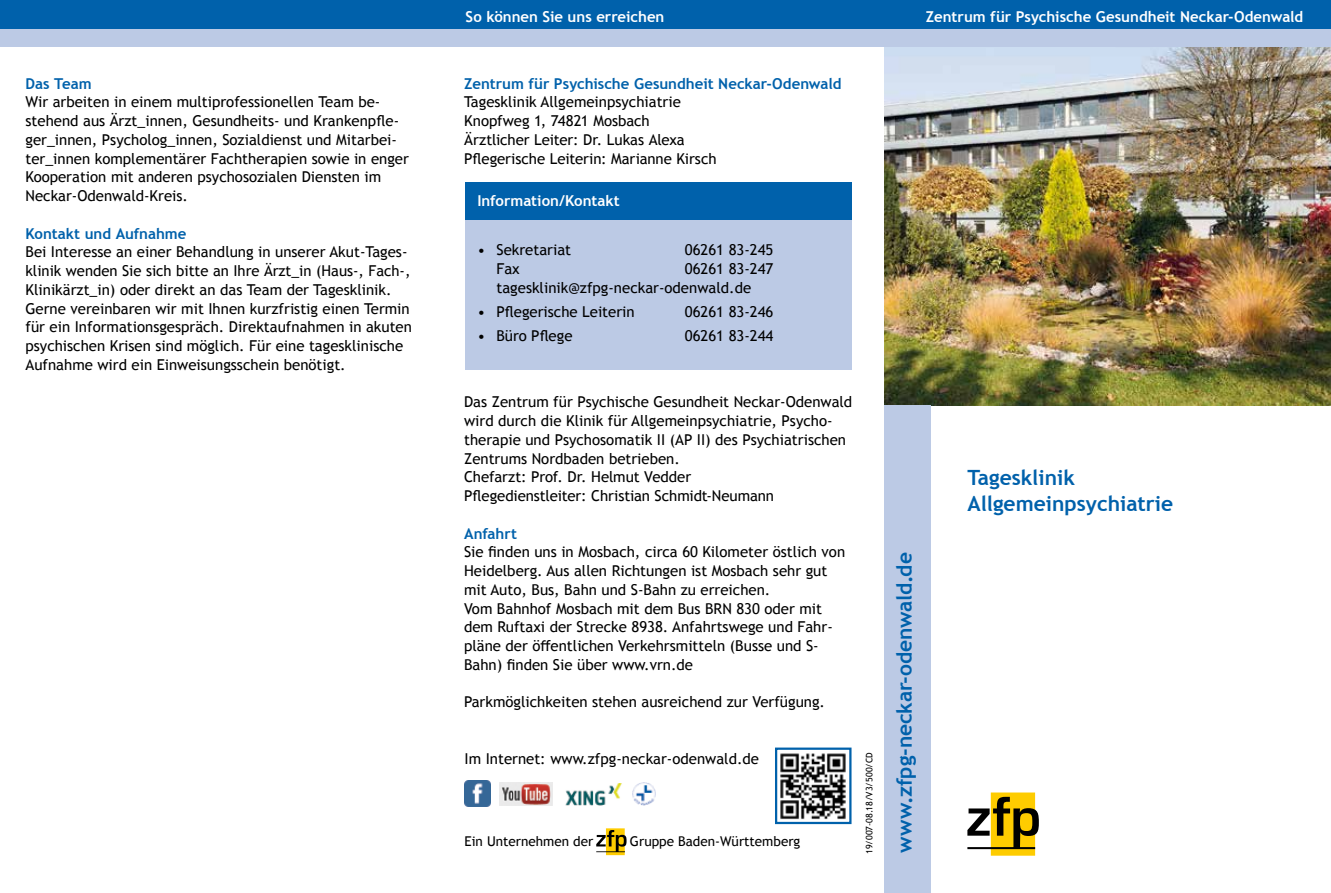
<style>
.page{position:relative;width:1331px;height:893px;background:#fff}
.page>*{position:absolute;margin:0;border:0;box-sizing:border-box;transform-origin:0 0}
.t1{font:700 21px/26.2px "Trebuchet MS";color:#0061ab}
.t2{font:15px/18.8px "Trebuchet MS";color:#000}
.t3{font:700 15px "Trebuchet MS";color:#fff}
.t4{font:700 15px "Trebuchet MS";color:#0061ab}
.t5{font:13.5px "Trebuchet MS";color:#000}
.t6{font:9px "Trebuchet MS";letter-spacing:.02em;color:#000}
</style>
<div class="page">
<div style="left:0;top:0;width:1331px;height:30px;background:#0061ab"></div>
<img style="left:633px;top:783px;width:22px;height:22px">
<img style="left:500px;top:782px;width:53px;height:23px">
<img style="left:465px;top:780px;width:25px;height:26px">
<img style="left:565px;top:783px;width:57px;height:23px">
<svg style="left:775px;top:747px;width:77px;height:78px"></svg>
<div style="left:991px;top:792px;width:44px;height:64px;background:#fecc00"></div>
<svg style="left:967px;top:797px;width:72px;height:52px"></svg>
<svg style="left:606px;top:828px;width:19px;height:27px"></svg>
<svg style="left:596px;top:830px;width:30px;height:22px"></svg>
<img style="left:884px;top:47px;width:447px;height:358px">
<div style="left:884px;top:405px;width:47px;height:488px;background:#bccae5"></div>
<div style="left:0;top:30px;width:1331px;height:17px;background:#bccae5"></div>
<div style="left:465px;top:215px;width:386px;height:155px;background:#bccae5"></div>
<div style="left:465px;top:182px;width:386px;height:38px;background:#0061ab"></div>
<p class="t3" style="left:466px;top:7px;width:200px">So können Sie uns erreichen</p>
<p class="t3" style="left:926px;top:7px;width:379px">Zentrum für Psychische Gesundheit Neckar-Odenwald</p>
<p class="t4" style="left:464px;top:74px;width:379px">Zentrum für Psychische Gesundheit Neckar-Odenwald</p>
<p class="t2" style="left:464px;top:92px;width:254px">Tagesklinik Allgemeinpsychiatrie Knopfweg 1, 74821 Mosbach Ärztlicher Leiter: Dr. Lukas Alexa Pflegerische Leiterin: Marianne Kirsch</p>
<p class="t4" style="left:26px;top:74px;width:68px">Das Team</p>
<p class="t2" style="left:26px;top:92px;width:385px">Wir arbeiten in einem multiprofessionellen Team be&shy;stehend aus Ärzt_innen, Gesundheits- und Krankenpfle&shy;ger_innen, Psycholog_innen, Sozialdienst und Mitarbei&shy;ter_innen komplementärer Fachtherapien sowie in enger Kooperation mit anderen psychosozialen Diensten im Neckar-Odenwald-Kreis.</p>
<p class="t4" style="left:26px;top:224px;width:162px">Kontakt und Aufnahme</p>
<p class="t2" style="left:26px;top:242px;width:388px">Bei Interesse an einer Behandlung in unserer Akut-Tages&shy;klinik wenden Sie sich bitte an Ihre Ärzt_in (Haus-, Fach-, Klinikärzt_in) oder direkt an das Team der Tagesklinik.<br>Gerne vereinbaren wir mit Ihnen kurzfristig einen Termin für ein Informationsgespräch. Direktaufnahmen in akuten psychischen Krisen sind möglich. Für eine tagesklinische Aufnahme wird ein Einweisungsschein benötigt.</p>
<p class="t2" style="left:477px;top:240px;width:95px">• Sekretariat</p>
<p class="t2" style="left:685px;top:240px;width:90px">06261 83-245</p>
<p class="t3" style="left:477px;top:192px;width:144px">Information/Kontakt</p>
<p class="t2" style="left:496px;top:259px;width:278px;text-indent:188px">06261 83-247 tagesklinik@zfpg-neckar-odenwald.de</p>
<p class="t2" style="left:477px;top:302px;width:159px">• Pflegerische Leiterin</p>
<p class="t2" style="left:685px;top:302px;width:90px">06261 83-246</p>
<p class="t2" style="left:477px;top:326px;width:97px">• Büro Pflege</p>
<p class="t2" style="left:685px;top:326px;width:90px">06261 83-244</p>
<p class="t2" style="left:496px;top:259px;width:25px">Fax</p>
<p class="t2" style="left:464px;top:392px;width:390px">Das Zentrum für Psychische Gesundheit Neckar-Odenwald wird durch die Klinik für Allgemeinpsychiatrie, Psycho&shy;therapie und Psychosomatik II (AP II) des Psychiatrischen Zentrums Nordbaden betrieben.<br>Chefarzt: Prof. Dr. Helmut Vedder<br>Pflegedienstleiter: Christian Schmidt-Neumann</p>
<p class="t4" style="left:464px;top:524px;width:55px">Anfahrt</p>
<p class="t2" style="left:464px;top:542px;width:383px">Sie finden uns in Mosbach, circa 60 Kilometer östlich von Heidelberg. Aus allen Richtungen ist Mosbach sehr gut mit Auto, Bus, Bahn und S-Bahn zu erreichen.<br>Vom Bahnhof Mosbach mit dem Bus BRN 830 oder mit dem Ruftaxi der Strecke 8938. Anfahrtswege und Fahr&shy;pläne der öffentlichen Verkehrsmitteln (Busse und S-Bahn) finden Sie über www.vrn.de</p>
<p class="t2" style="left:464px;top:692px;width:362px">Parkmöglichkeiten stehen ausreichend zur Verfügung.</p>
<p class="t2" style="left:465px;top:749px;width:296px">Im Internet: www.zfpg-neckar-odenwald.de</p>
<p class="t5" style="left:465px;top:833px;width:130px">Ein Unternehmen der</p>
<p class="t5" style="left:630px;top:833px;width:172px">Gruppe Baden-Württemberg</p>
<p class="t6" style="left:864px;top:853px;width:103px;rotate:-90deg">19/007-08.18/V3/500/CD</p>
<h1 class="t1" style="left:891px;top:853px;width:302px;rotate:-90deg">www.zfpg-neckar-odenwald.de</h1>
<h1 class="t1" style="left:967px;top:465px;width:207px">Tagesklinik<br>Allgemeinpsychiatrie</h1>
</div>
